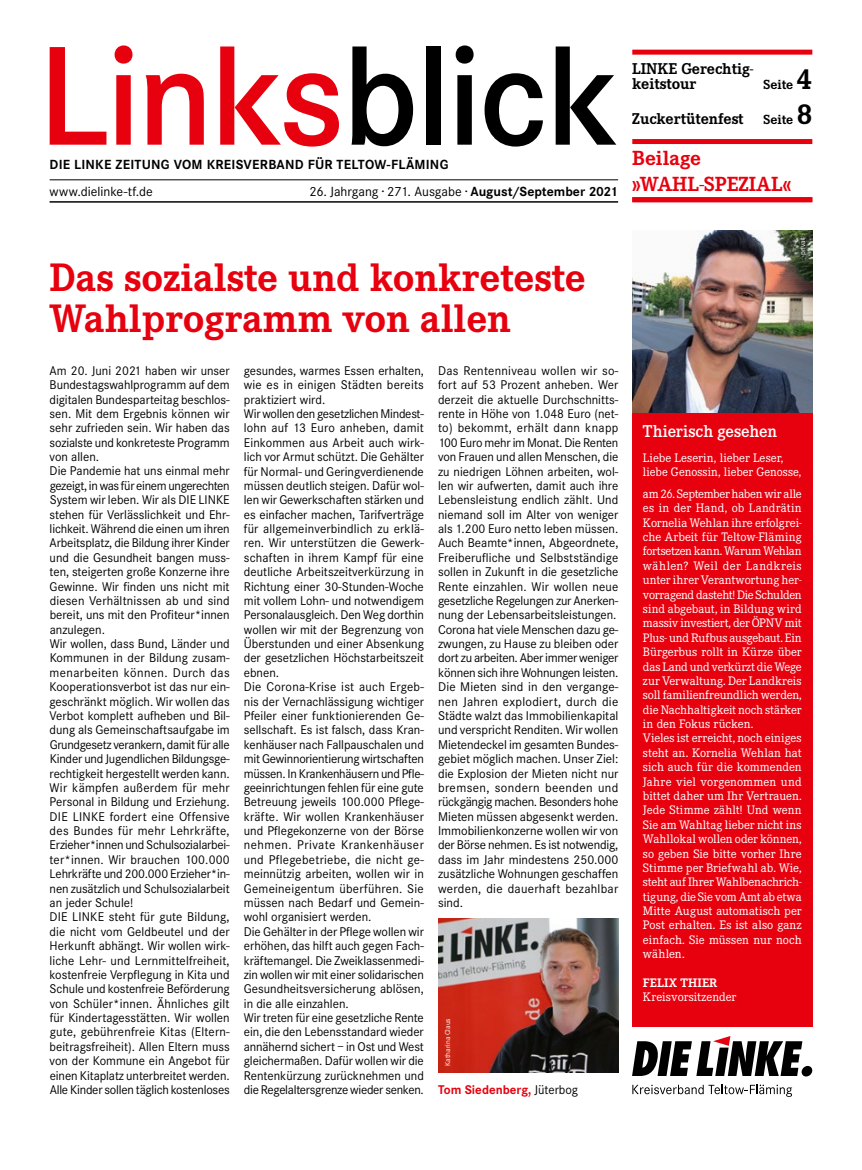
<style>
.page{position:relative;width:862px;height:1170px;background:#fff}
.page>*{position:absolute;margin:0;border:0;box-sizing:border-box;transform-origin:0 0}
.t1{font:600 146.25px "Corporate S";letter-spacing:-.025em;color:#e7000e}
.t2{font:700 41.25px/41.2px "Corporate E";color:#e7000e}
.t3{font:700 21.25px/25.5px "Corporate E";color:#e7000e}
.t4{font:600 17.75px "Corporate E";color:#fff}
.t5{font:700 16.25px/15px "Corporate E";color:#000}
.t6{font:13.75px "Corporate S";color:#000}
.t7{font:700 13.75px "Corporate S";letter-spacing:.015em;color:#000}
.t8{font:700 13.75px "Corporate E";color:#000}
.t9{font:13.12px/14.4px "Corporate S";color:#000}
.t10{font:700 13.12px "Corporate S";color:#e7000e}
.t11{font:12.75px/14.4px "Corporate E";letter-spacing:-.005em;color:#fff}
.t12{font:700 12.75px "Corporate E";letter-spacing:.015em;color:#fff}
.t13{font:7.5px "Corporate S";color:#fff}
.s1{color:#000}
.s2{font-weight:700}
.s3{font-size:30px}
.s4{font-weight:400;color:#000}
</style>
<div class="page">
<hr style="left:50px;top:179px;width:567px;height:1px;background:#000">
<div style="left:632px;top:50px;width:179px;height:5px;background:#e7000e"></div>
<svg style="left:632px;top:1036px;width:180px;height:40px"></svg>
<svg style="left:632px;top:1084px;width:159px;height:12px"></svg>
<img style="left:632px;top:231px;width:179px;height:182px">
<div style="left:632px;top:139px;width:179px;height:5px;background:#e7000e"></div>
<hr style="left:50px;top:201px;width:567px;height:1px;background:#000">
<div style="left:632px;top:197px;width:179px;height:5px;background:#e7000e"></div>
<div style="left:632px;top:413px;width:179px;height:613px;background:#e7000e"></div>
<img style="left:438px;top:918px;width:179px;height:154px">
<h1 class="t1" style="left:38px;top:14px;width:582px">Links<span class="s1">blick</span></h1>
<p class="t7" style="left:50px;top:156px;width:400px">DIE LINKE ZEITUNG VOM KREISVERBAND FÜR TELTOW-FLÄMING</p>
<p class="t6" style="left:50px;top:184px;width:105px">www.dielinke-tf.de</p>
<p class="t6" style="left:309px;top:184px;width:310px">26. Jahrgang · 271. Ausgabe · <span class="s2">August/September 2021</span></p>
<p class="t5" style="left:632px;top:61px;width:122px">LINKE Gerechtig&shy;keitstour</p>
<p class="t5" style="left:632px;top:111px;width:113px">Zuckertütenfest</p>
<p class="t8" style="left:763px;top:76px;width:50px">Seite <span class="s3">4</span></p>
<p class="t8" style="left:763px;top:112px;width:50px">Seite <span class="s3">8</span></p>
<h3 class="t3" style="left:632px;top:145px;width:160px">Beilage »WAHL-SPEZIAL«</h3>
<h2 class="t2" style="left:50px;top:257px;width:537px">Das sozialste und konkreteste<br>Wahlprogramm von allen</h2>
<p class="t9" style="left:50px;top:363px;width:181px">Am 20. Juni 2021 haben wir unser Bundestagswahlprogramm auf dem digitalen Bundesparteitag beschlos&shy;sen. Mit dem Ergebnis können wir sehr zufrieden sein. Wir haben das sozialste und konkreteste Programm von allen.<br>Die Pandemie hat uns einmal mehr gezeigt, in was für einem ungerechten System wir leben. Wir als DIE LINKE stehen für Verlässlichkeit und Ehr&shy;lichkeit. Während die einen um ihren Arbeitsplatz, die Bildung ihrer Kinder und die Gesundheit bangen muss&shy;ten, steigerten große Konzerne ihre Gewinne. Wir finden uns nicht mit diesen Verhältnissen ab und sind bereit, uns mit den Profiteur*innen anzulegen.<br>Wir wollen, dass Bund, Länder und Kommunen in der Bildung zusam&shy;menarbeiten können. Durch das Kooperationsverbot ist das nur ein&shy;geschränkt möglich. Wir wollen das Verbot komplett aufheben und Bil&shy;dung als Gemeinschaftsaufgabe im Grundgesetz verankern, damit für alle Kinder und Jugendlichen Bildungsge&shy;rechtigkeit hergestellt werden kann.<br>Wir kämpfen außerdem für mehr Personal in Bildung und Erziehung.<br>DIE LINKE fordert eine Offensive des Bundes für mehr Lehrkräfte, Erzieher*innen und Schulsozialarbei&shy;ter*innen. Wir brauchen 100.000<br>Lehrkräfte und 200.000 Erzieher*in&shy;nen zusätzlich und Schulsozialarbeit an jeder Schule!<br>DIE LINKE steht für gute Bildung, die nicht vom Geldbeutel und der Herkunft abhängt. Wir wollen wirk&shy;liche Lehr- und Lernmittelfreiheit, kostenfreie Verpflegung in Kita und Schule und kostenfreie Beförderung von Schüler*innen. Ähnliches gilt für Kindertagesstätten. Wir wollen gute, gebührenfreie Kitas (Eltern&shy;beitragsfreiheit). Allen Eltern muss von der Kommune ein Angebot für einen Kitaplatz unterbreitet werden.<br>Alle Kinder sollen täglich kostenloses</p>
<p class="t9" style="left:244px;top:363px;width:181px">gesundes, warmes Essen erhalten, wie es in einigen Städten bereits praktiziert wird.<br>Wir wollen den gesetzlichen Mindest&shy;lohn auf 13 Euro anheben, damit Einkommen aus Arbeit auch wirk&shy;lich vor Armut schützt. Die Gehälter für Normal- und Geringverdienende müssen deutlich steigen. Dafür wol&shy;len wir Gewerkschaften stärken und es einfacher machen, Tarifverträge für allgemeinverbindlich zu erklä&shy;ren. Wir unterstützen die Gewerk&shy;schaften in ihrem Kampf für eine deutliche Arbeitszeitverkürzung in Richtung einer 30-Stunden-Woche mit vollem Lohn- und notwendigem Personalausgleich. Den Weg dorthin wollen wir mit der Begrenzung von Überstunden und einer Absenkung der gesetzlichen Höchstarbeitszeit ebnen.<br>Die Corona-Krise ist auch Ergeb&shy;nis der Vernachlässigung wichtiger Pfeiler einer funktionierenden Ge&shy;sellschaft. Es ist falsch, dass Kran&shy;kenhäuser nach Fallpauschalen und mit Gewinnorientierung wirtschaften müssen. In Krankenhäusern und Pfle&shy;geeinrichtungen fehlen für eine gute Betreuung jeweils 100.000 Pflege&shy;kräfte. Wir wollen Krankenhäuser und Pflegekonzerne von der Börse nehmen. Private Krankenhäuser und Pflegebetriebe, die nicht ge&shy;meinnützig arbeiten, wollen wir in Gemeineigentum überführen. Sie müssen nach Bedarf und Gemein&shy;wohl organisiert werden.<br>Die Gehälter in der Pflege wollen wir erhöhen, das hilft auch gegen Fach&shy;kräftemangel. Die Zweiklassenmedi&shy;zin wollen wir mit einer solidarischen Gesundheitsversicherung ablösen, in die alle einzahlen.<br>Wir treten für eine gesetzliche Rente ein, die den Lebensstandard wieder annähernd sichert – in Ost und West gleichermaßen. Dafür wollen wir die Rentenkürzung zurücknehmen und die Regelaltersgrenze wieder senken.</p>
<p class="t9" style="left:438px;top:363px;width:182px">Das Rentenniveau wollen wir so&shy;fort auf 53 Prozent anheben. Wer derzeit die aktuelle Durchschnitts&shy;rente in Höhe von 1.048 Euro (net&shy;to) bekommt, erhält dann knapp 100 Euro mehr im Monat. Die Renten von Frauen und allen Menschen, die zu niedrigen Löhnen arbeiten, wol&shy;len wir aufwerten, damit auch ihre Lebensleistung endlich zählt. Und niemand soll im Alter von weniger als 1.200 Euro netto leben müssen.<br>Auch Beamte*innen, Abgeordnete, Freiberufliche und Selbstständige sollen in Zukunft in die gesetzliche Rente einzahlen. Wir wollen neue gesetzliche Regelungen zur Anerken&shy;nung der Lebensarbeitsleistungen.<br>Corona hat viele Menschen dazu ge&shy;zwungen, zu Hause zu bleiben oder dort zu arbeiten. Aber immer weniger können sich ihre Wohnungen leisten.<br>Die Mieten sind in den vergange&shy;nen Jahren explodiert, durch die Städte walzt das Immobilienkapital und verspricht Renditen. Wir wollen Mietendeckel im gesamten Bundes&shy;gebiet möglich machen. Unser Ziel: die Explosion der Mieten nicht nur bremsen, sondern beenden und rückgängig machen. Besonders hohe Mieten müssen abgesenkt werden.<br>Immobilienkonzerne wollen wir von der Börse nehmen. Es ist notwendig, dass im Jahr mindestens 250.000 zusätzliche Wohnungen geschaffen werden, die dauerhaft bezahlbar sind.</p>
<p class="t13" style="left:443px;top:1065px;width:49px;rotate:-90deg">Katharina Claus</p>
<p class="t10" style="left:438px;top:1081px;width:141px">Tom Siedenberg, <span class="s4">Jüterbog</span></p>
<p class="t13" style="left:798px;top:255px;width:19px;rotate:-90deg">privat</p>
<h3 class="t4" style="left:642px;top:421px;width:136px">Thierisch gesehen</h3>
<p class="t11" style="left:642px;top:451px;width:160px">Liebe Leserin, lieber Leser, liebe Genossin, lieber Genosse,</p>
<p class="t11" style="left:642px;top:486px;width:160px">am 26. September haben wir alle es in der Hand, ob Landrätin<br>Kornelia Wehlan ihre erfolgrei&shy;che Arbeit für Teltow-Fläming fortsetzen kann. Warum Wehlan wählen? Weil der Landkreis unter ihrer Verantwortung her&shy;vorragend dasteht! Die Schulden sind abgebaut, in Bildung wird massiv investiert, der ÖPNV mit<br>Plus- und Rufbus ausgebaut. Ein<br>Bürgerbus rollt in Kürze über das Land und verkürzt die Wege zur Verwaltung. Der Landkreis soll familienfreundlich werden, die Nachhaltigkeit noch stärker in den Fokus rücken.<br>Vieles ist erreicht, noch einiges steht an. Kornelia Wehlan hat sich auch für die kommenden<br>Jahre viel vorgenommen und bittet daher um Ihr Vertrauen.<br>Jede Stimme zählt! Und wenn<br>Sie am Wahltag lieber nicht ins<br>Wahllokal wollen oder können, so geben Sie bitte vorher Ihre<br>Stimme per Briefwahl ab. Wie, steht auf Ihrer Wahlbenachrich&shy;tigung, die Sie vom Amt ab etwa<br>Mitte August automatisch per<br>Post erhalten. Es ist also ganz einfach. Sie müssen nur noch wählen.</p>
<p class="t12" style="left:642px;top:975px;width:76px">FELIX THIER</p>
<p class="t11" style="left:642px;top:990px;width:95px">Kreisvorsitzender</p>
</div>
